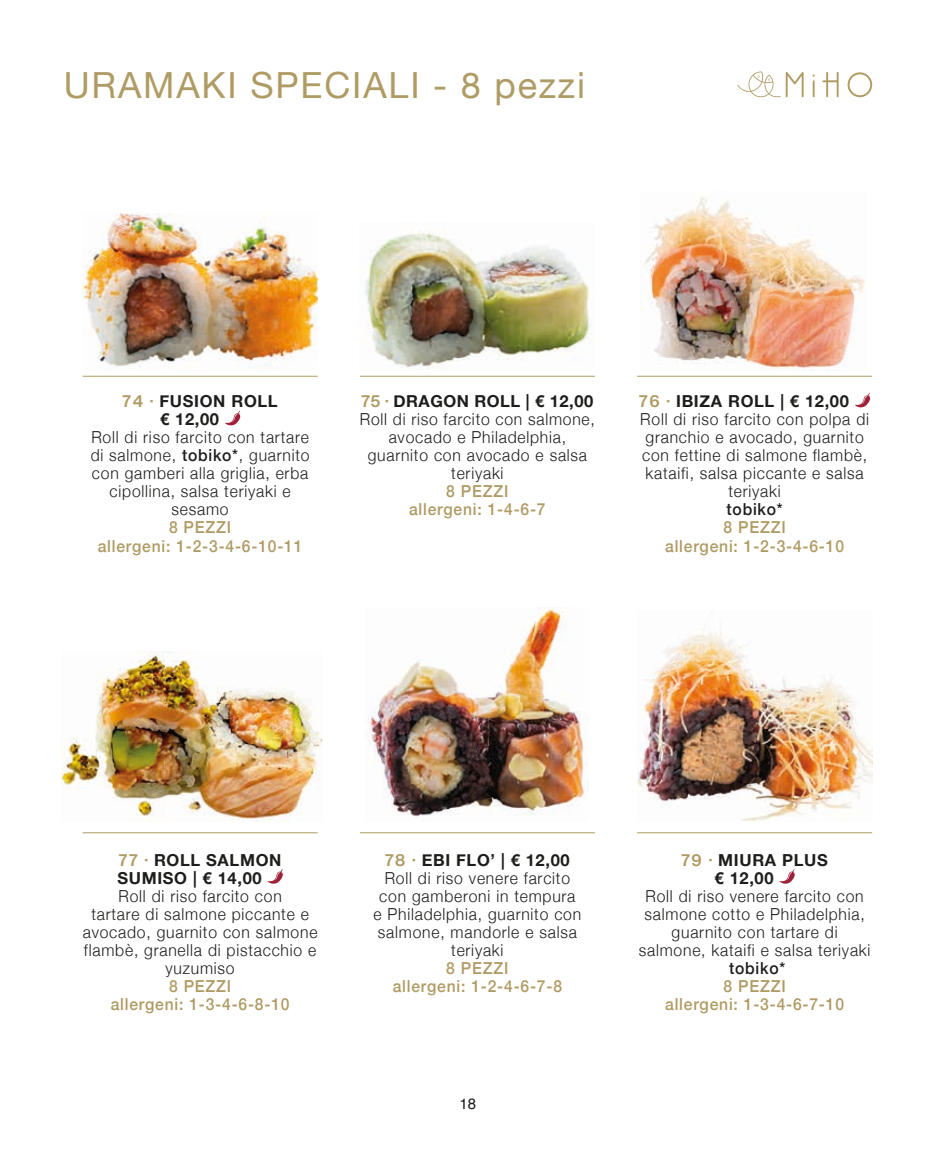
<style>
.page{position:relative;width:936px;height:1149px;background:#fff}
.page>*{position:absolute;margin:0;border:0;box-sizing:border-box;transform-origin:0 0}
.t1{font:36px "Helvetica Neue";letter-spacing:.05em;color:#af9b64}
.t2{font:300 16.5px/18px "Helvetica Neue";letter-spacing:.05em;color:#1d1d1b;text-align:center;scale:.95 1}
.t3{font:500 16.5px/18px "Helvetica Neue";letter-spacing:.05em;color:#af9b64;text-align:center;scale:.95 1}
.t4{font:700 16.5px/18px "Helvetica Neue";letter-spacing:.04em;color:#1d1d1b}
.t5{font:500 16.5px "Helvetica Neue";letter-spacing:.05em;color:#1d1d1b;scale:.95 1}
.t6{font:15px "Helvetica";color:#1d1d1b}
.s1{font-family:"Helvetica Now Display";color:#af9b64}
.s2{font-weight:500}
.s3{font-family:"Helvetica Now Display";font-weight:700;color:#af9b64}
.s4{font-weight:700}
</style>
<div class="page">
<svg style="left:822px;top:72px;width:16px;height:25px"></svg>
<svg style="left:847px;top:72px;width:25px;height:25px"></svg>
<svg style="left:812px;top:75px;width:2px;height:22px"></svg>
<svg style="left:737px;top:71px;width:66px;height:27px"></svg>
<svg style="left:225px;top:410px;width:15px;height:15px"></svg>
<svg style="left:267px;top:869px;width:16px;height:14px"></svg>
<svg style="left:855px;top:392px;width:15px;height:15px"></svg>
<svg style="left:779px;top:869px;width:15px;height:14px"></svg>
<hr style="left:83px;top:832px;width:234px;height:1px;background:#af9b64">
<hr style="left:83px;top:376px;width:234px;height:1px;background:#af9b64">
<hr style="left:360px;top:832px;width:235px;height:1px;background:#af9b64">
<hr style="left:360px;top:376px;width:235px;height:1px;background:#af9b64">
<hr style="left:637px;top:832px;width:235px;height:1px;background:#af9b64">
<hr style="left:637px;top:376px;width:235px;height:1px;background:#af9b64">
<img style="left:83px;top:214px;width:235px;height:154px">
<img style="left:362px;top:231px;width:230px;height:139px">
<img style="left:640px;top:197px;width:225px;height:172px">
<img style="left:61px;top:651px;width:262px;height:170px">
<img style="left:365px;top:607px;width:224px;height:211px">
<img style="left:637px;top:628px;width:235px;height:193px">
<h1 class="t1" style="left:64px;top:59px;width:522px">URAMAKI SPECIALI - 8 pezzi</h1>
<p class="t4" style="left:160px;top:393px;width:119px;text-indent:-38px"><span class="s1">74 ·</span> FUSION ROLL € 12,00</p>
<p class="t2" style="left:91px;top:427px;width:232px">Roll di riso farcito con tartare di salmone, <span class="s2">tobiko*</span>, guarnito con gamberi alla griglia, erba cipollina, salsa teriyaki e sesamo</p>
<p class="t3" style="left:98px;top:517px;width:217px">8 PEZZI<br>allergeni: 1-2-3-4-6-10-11</p>
<p class="t2" style="left:360px;top:391px;width:249px"><span class="s3">75 ·</span> <span class="s4">DRAGON ROLL | € 12,00<br></span>Roll di riso farcito con salmone, avocado e Philadelphia, guarnito con avocado e salsa teriyaki</p>
<p class="t3" style="left:409px;top:481px;width:145px">8 PEZZI allergeni: 1-4-6-7</p>
<p class="t4" style="left:639px;top:393px;width:211px"><span class="s1">76 ·</span> IBIZA ROLL | € 12,00</p>
<p class="t2" style="left:640px;top:409px;width:242px">Roll di riso farcito con polpa di</p>
<p class="t2" style="left:645px;top:427px;width:231px">granchio e avocado, guarnito</p>
<p class="t2" style="left:642px;top:445px;width:238px">con fettine di salmone flambè,</p>
<p class="t2" style="left:645px;top:463px;width:231px">kataifi, salsa piccante e salsa</p>
<p class="t2" style="left:728px;top:481px;width:56px">teriyaki</p>
<p class="t5" style="left:726px;top:496px;width:61px">tobiko*</p>
<p class="t3" style="left:665px;top:517px;width:190px">8 PEZZI<br>allergeni: 1-2-3-4-6-10</p>
<p class="t4" style="left:117px;top:851px;width:165px"><span class="s1">77 ·</span> ROLL SALMON<br>SUMISO | € 14,00</p>
<p class="t2" style="left:83px;top:885px;width:248px">Roll di riso farcito con<br>tartare di salmone piccante e avocado, guarnito con salmone flambè, granella di pistacchio e yuzumiso</p>
<p class="t3" style="left:111px;top:975px;width:190px">8 PEZZI<br>allergeni: 1-3-4-6-8-10</p>
<p class="t2" style="left:373px;top:849px;width:220px"><span class="s3">78 ·</span> <span class="s4">EBI FLO’ | € 12,00<br></span>Roll di riso venere farcito con gamberoni in tempura e Philadelphia, guarnito con salmone, mandorle e salsa teriyaki</p>
<p class="t3" style="left:392px;top:957px;width:180px">8 PEZZI<br>allergeni: 1-2-4-6-7-8</p>
<p class="t6" style="left:459px;top:1091px;width:18px">18</p>
<p class="t4" style="left:714px;top:851px;width:115px;text-indent:-33px"><span class="s1">79 ·</span> MIURA PLUS € 12,00</p>
<p class="t2" style="left:638px;top:885px;width:245px">Roll di riso venere farcito con salmone cotto e Philadelphia, guarnito con tartare di salmone, kataifi e salsa teriyaki</p>
<p class="t5" style="left:729px;top:954px;width:61px">tobiko*</p>
<p class="t3" style="left:665px;top:975px;width:190px">8 PEZZI<br>allergeni: 1-3-4-6-7-10</p>
</div>
